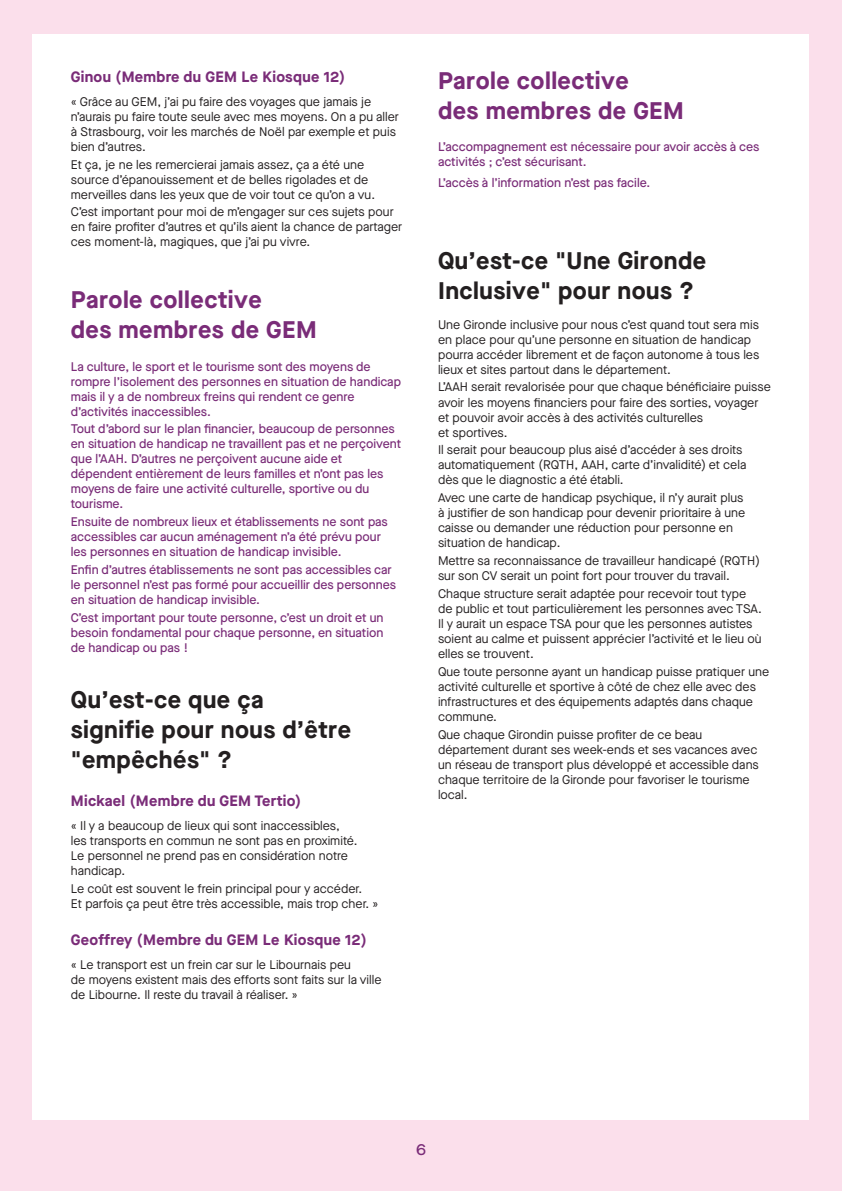
<style>
.page{position:relative;width:842px;height:1191px;background:#fbdfeb}
.page>*{position:absolute;margin:0;border:0;box-sizing:border-box;transform-origin:0 0}
.COUTANT_12_5{font:700 24px/30px "Maison Neue";letter-spacing:.02em;color:#231f20}
.COURANT_15{font:700 24px/30px "Maison Neue";letter-spacing:.02em;color:#231f20}
.COUTANT_12_5-2{font:700 24px/30px "Maison Neue";letter-spacing:.02em;color:#7a2c78}
.COURANT_15-2{font:700 24px/30px "Maison Neue";letter-spacing:.02em;color:#7a2c78}
.PAGINATION_-_FOLIO{font:500 16px "Maison Neue";color:#7a2c78}
.COUTANT_12_5-3{font:700 15px "Maison Neue";letter-spacing:.02em;color:#7a2c78}
.COUTANT_12_5-4{font:12.5px/15px "Maison Neue";color:#231f20}
.COUTANT_12_5-5{font:500 12.5px/15px "Maison Neue";color:#7a2c78}
</style>
<div class="page">
<div style="left:33px;top:35px;width:776px;height:1085px;background:#fff"></div>
<p class="COUTANT_12_5-3" style="left:71px;top:66px;width:276px">Ginou (Membre du GEM Le Kiosque 12)</p>
<p class="COUTANT_12_5-4" style="left:71px;top:94px;width:330px">« Grâce au GEM, j’ai pu faire des voyages que jamais je n’aurais pu faire toute seule avec mes moyens. On a pu aller à Strasbourg, voir les marchés de Noël par exemple et puis bien d’autres.</p>
<p class="COUTANT_12_5-4" style="left:71px;top:157px;width:306px">Et ça, je ne les remercierai jamais assez, ça a été une source d’épanouissement et de belles rigolades et de merveilles dans les yeux que de voir tout ce qu’on a vu.</p>
<p class="COUTANT_12_5-4" style="left:71px;top:204px;width:333px">C’est important pour moi de m’engager sur ces sujets pour en faire profiter d’autres et qu’ils aient la chance de partager ces moment-là, magiques, que j’ai pu vivre.</p>
<p class="COUTANT_12_5-2" style="left:71px;top:284px;width:247px">Parole collective<br>des membres de GEM</p>
<p class="COUTANT_12_5-5" style="left:71px;top:358px;width:332px">La culture, le sport et le tourisme sont des moyens de rompre l’isolement des personnes en situation de handicap mais il y a de nombreux freins qui rendent ce genre d’activités inaccessibles.</p>
<p class="COUTANT_12_5-5" style="left:71px;top:421px;width:332px">Tout d’abord sur le plan financier, beaucoup de personnes en situation de handicap ne travaillent pas et ne perçoivent que l’AAH. D’autres ne perçoivent aucune aide et dépendent entièrement de leurs familles et n’ont pas les moyens de faire une activité culturelle, sportive ou du tourisme.</p>
<p class="COUTANT_12_5-5" style="left:71px;top:514px;width:319px">Ensuite de nombreux lieux et établissements ne sont pas accessibles car aucun aménagement n’a été prévu pour les personnes en situation de handicap invisible.</p>
<p class="COUTANT_12_5-5" style="left:71px;top:562px;width:327px">Enfin d’autres établissements ne sont pas accessibles car le personnel n’est pas formé pour accueillir des personnes en situation de handicap invisible.</p>
<p class="COUTANT_12_5-5" style="left:71px;top:610px;width:314px;text-align:justify">C’est important pour toute personne, c’est un droit et un besoin fondamental pour chaque personne, en situation de handicap ou pas !</p>
<p class="COUTANT_12_5" style="left:71px;top:684px;width:282px">Qu’est-ce que ça signifie pour nous d’être "empêchés" ?</p>
<p class="COUTANT_12_5-3" style="left:71px;top:790px;width:232px">Mickael (Membre du GEM Tertio)</p>
<p class="COUTANT_12_5-4" style="left:71px;top:817px;width:288px">« Il y a beaucoup de lieux qui sont inaccessibles, les transports en commun ne sont pas en proximité.<br>Le personnel ne prend pas en considération notre handicap.</p>
<p class="COUTANT_12_5-4" style="left:71px;top:880px;width:309px">Le coût est souvent le frein principal pour y accéder.<br>Et parfois ça peut être très accessible, mais trop cher. »</p>
<p class="COUTANT_12_5-3" style="left:71px;top:929px;width:297px">Geoffrey (Membre du GEM Le Kiosque 12)</p>
<p class="COUTANT_12_5-4" style="left:71px;top:957px;width:312px">« Le transport est un frein car sur le Libournais peu<br>de moyens existent mais des efforts sont faits sur la ville de Libourne. Il reste du travail à réaliser. »</p>
<p class="COURANT_15-2" style="left:438px;top:65px;width:247px">Parole collective<br>des membres de GEM</p>
<p class="COUTANT_12_5-5" style="left:438px;top:139px;width:323px">L’accompagnement est nécessaire pour avoir accès à ces activités ; c’est sécurisant.</p>
<p class="COUTANT_12_5-5" style="left:438px;top:175px;width:214px">L’accès à l’information n’est pas facile.</p>
<p class="COURANT_15" style="left:438px;top:245px;width:270px">Qu’est-ce "Une Gironde<br>Inclusive" pour nous ?</p>
<p class="COUTANT_12_5-4" style="left:438px;top:317px;width:323px">Une Gironde inclusive pour nous c’est quand tout sera mis en place pour qu’une personne en situation de handicap pourra accéder librement et de façon autonome à tous les lieux et sites partout dans le département.</p>
<p class="COUTANT_12_5-4" style="left:438px;top:379px;width:334px">L’AAH serait revalorisée pour que chaque bénéficiaire puisse avoir les moyens financiers pour faire des sorties, voyager et pouvoir avoir accès à des activités culturelles<br>et sportives.</p>
<p class="COUTANT_12_5-4" style="left:438px;top:442px;width:310px">Il serait pour beaucoup plus aisé d’accéder à ses droits automatiquement (RQTH, AAH, carte d’invalidité) et cela dès que le diagnostic a été établi.</p>
<p class="COUTANT_12_5-4" style="left:438px;top:490px;width:309px">Avec une carte de handicap psychique, il n’y aurait plus à justifier de son handicap pour devenir prioritaire à une caisse ou demander une réduction pour personne en situation de handicap.</p>
<p class="COUTANT_12_5-4" style="left:438px;top:553px;width:323px">Mettre sa reconnaissance de travailleur handicapé (RQTH) sur son CV serait un point fort pour trouver du travail.</p>
<p class="COUTANT_12_5-4" style="left:438px;top:586px;width:325px">Chaque structure serait adaptée pour recevoir tout type de public et tout particulièrement les personnes avec TSA.<br>Il y aurait un espace TSA pour que les personnes autistes soient au calme et puissent apprécier l’activité et le lieu où elles se trouvent.</p>
<p class="COUTANT_12_5-4" style="left:438px;top:664px;width:333px">Que toute personne ayant un handicap puisse pratiquer une activité culturelle et sportive à côté de chez elle avec des infrastructures et des équipements adaptés dans chaque commune.</p>
<p class="COUTANT_12_5-4" style="left:438px;top:726px;width:322px">Que chaque Girondin puisse profiter de ce beau département durant ses week-ends et ses vacances avec un réseau de transport plus développé et accessible dans chaque territoire de la Gironde pour favoriser le tourisme local.</p>
<p class="PAGINATION_-_FOLIO" style="left:416px;top:1139px;width:11px">6</p>
</div>
